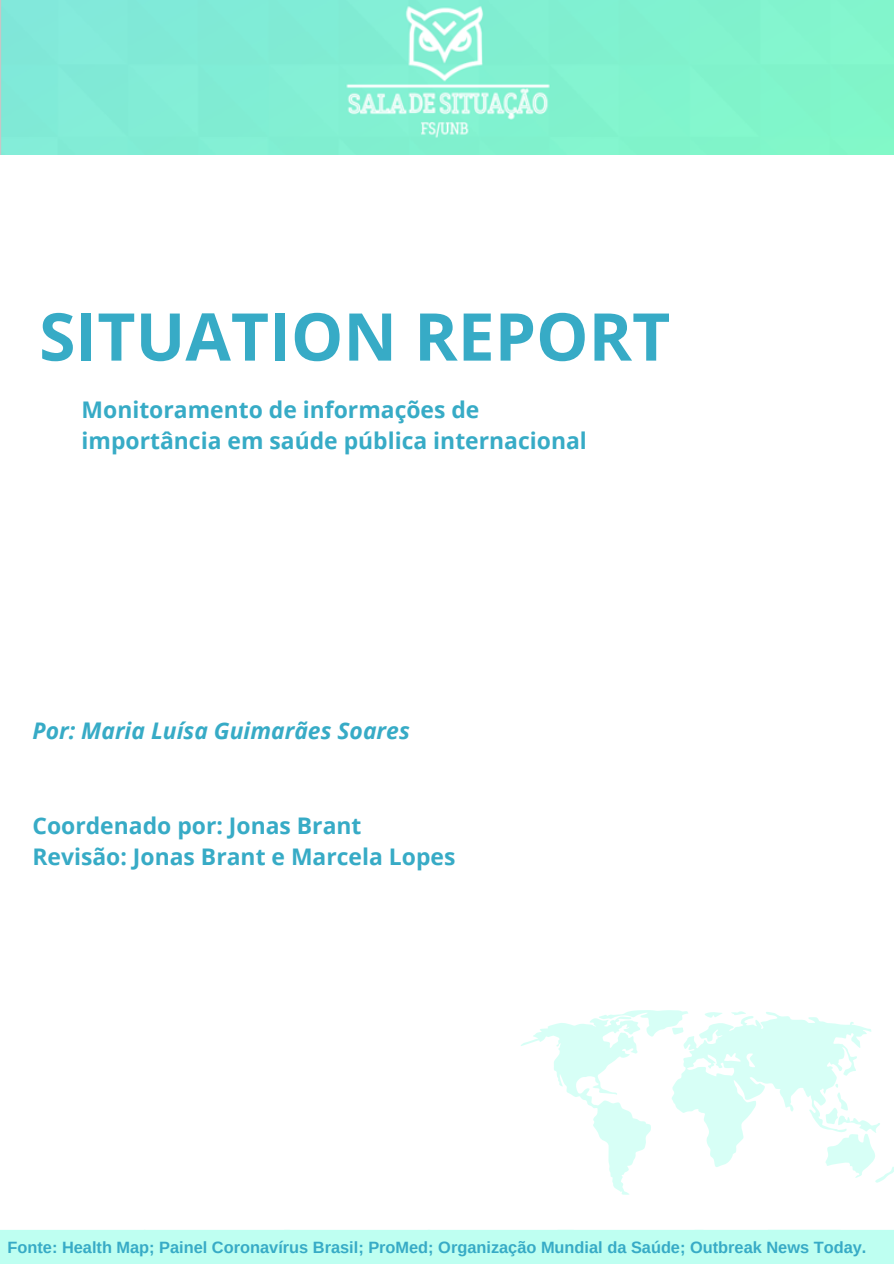
<style>
.page{position:relative;width:894px;height:1264px;background:#fff}
.page>*{position:absolute;margin:0;border:0;box-sizing:border-box;transform-origin:0 0}
.t1{font:700 65.85px "Open Sans";color:#37abc6}
.t2{font:700 22.95px/31.5px "Open Sans";color:#37abc6}
.t3{font:italic 700 22.95px "Open Sans";color:#37abc6}
.t4{font:700 16.35px "Arimo";color:#37abc6}
</style>
<div class="page">
<img style="left:0;top:0;width:893px;height:154px">
<svg style="left:0;top:1010px;width:893px;height:253px"></svg>
<p class="t1" style="left:39px;top:290px;width:632px">SITUATION REPORT</p>
<p class="t2" style="left:81px;top:393px;width:506px">Monitoramento de informações de importância em saúde pública internacional</p>
<p class="t3" style="left:32px;top:714px;width:379px">Por: Maria Luísa Guimarães Soares</p>
<p class="t2" style="left:32px;top:809px;width:330px">Coordenado por: Jonas Brant</p>
<p class="t2" style="left:32px;top:840px;width:424px">Revisão: Jonas Brant e Marcela Lopes</p>
<p class="t4" style="left:8px;top:1238px;width:860px">Fonte: Health Map; Painel Coronavírus Brasil; ProMed; Organização Mundial da Saúde; Outbreak News Today.</p>
</div>
